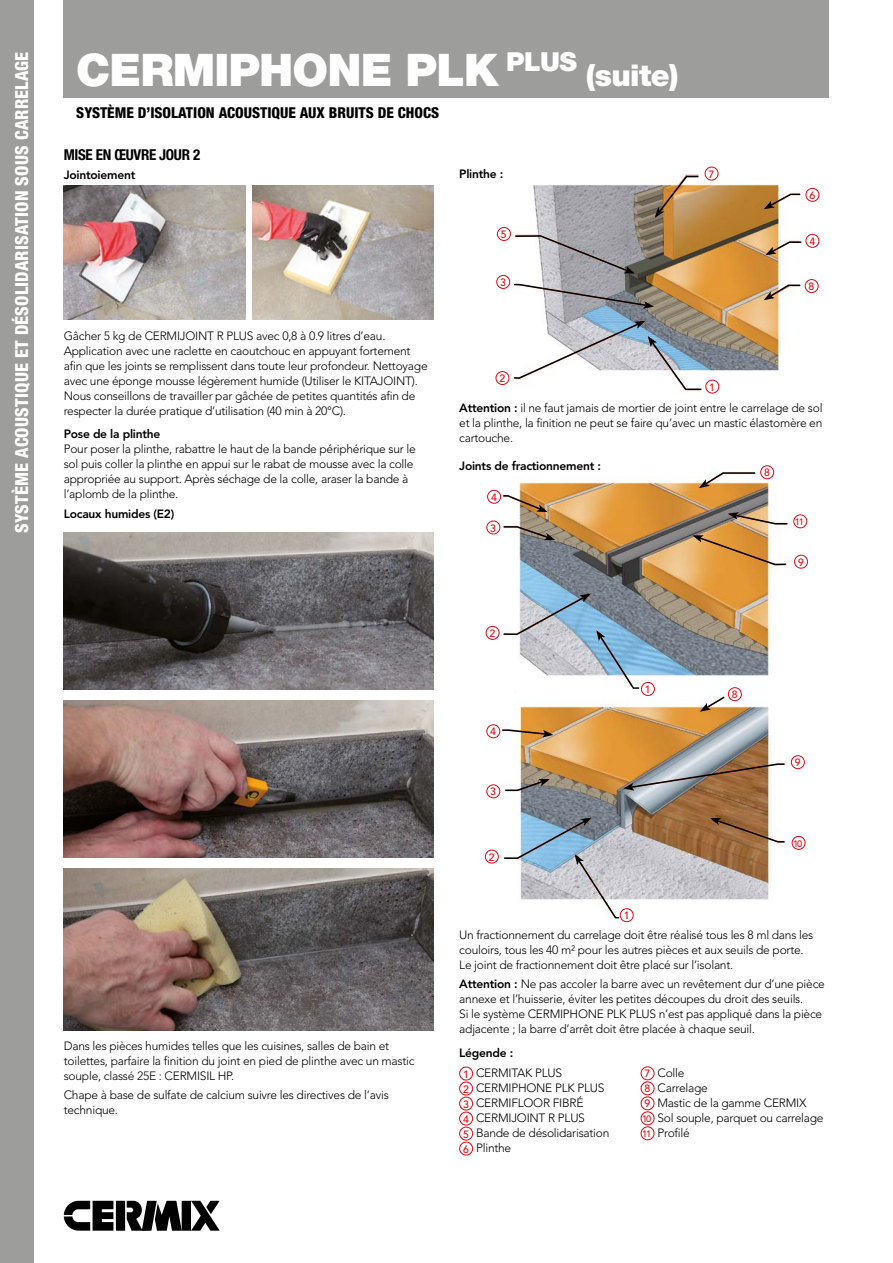
<style>
.page{position:relative;width:893px;height:1263px;background:#fff}
.page>*{position:absolute;margin:0;border:0;box-sizing:border-box;transform-origin:0 0}
.t1{font:900 45px "Helvetica Neue";letter-spacing:-.02em;color:#fff}
.t2{font:900 30px "Helvetica Neue";letter-spacing:-.02em;color:#fff}
.t3{font:800 condensed 18px "Helvetica Neue";letter-spacing:.01em;color:#fff}
.t4{font:800 condensed 15px "Helvetica Neue";color:#000}
.t5{font:700 condensed 15px "Helvetica Neue";letter-spacing:-.02em;color:#000}
.t6{font:300 12px/15px "Avenir";letter-spacing:-.02em;color:#000}
.t7{font:800 12px "Avenir";letter-spacing:-.02em;color:#000}
.t8{font:500 10.5px "Avenir";color:#e30613}
.t9{font:500 9.3px "Avenir";color:#e30613}
.s1{font-weight:800}
.s2{font-weight:500;font-size:10.5px;color:#e30613}
.s3{font-weight:500;font-size:9.3px;color:#e30613}
</style>
<div class="page">
<div style="left:64px;top:0;width:765px;height:98px;background:#9d9d9c"></div>
<div style="left:0;top:0;width:34px;height:1263px;background:#9d9d9c"></div>
<svg style="left:64px;top:1201px;width:156px;height:30px"></svg>
<img style="left:484px;top:466px;width:325px;height:457px">
<div style="left:486px;top:724px;width:14px;height:14px;border:1px solid #e30613;border-radius:50%"></div>
<div style="left:486px;top:784px;width:14px;height:14px;border:1px solid #e30613;border-radius:50%"></div>
<div style="left:620px;top:908px;width:14px;height:14px;border:1px solid #e30613;border-radius:50%"></div>
<div style="left:728px;top:687px;width:14px;height:14px;border:1px solid #e30613;border-radius:50%"></div>
<div style="left:791px;top:755px;width:14px;height:14px;border:1px solid #e30613;border-radius:50%"></div>
<div style="left:485px;top:850px;width:14px;height:13px;border:1px solid #e30613;border-radius:50%"></div>
<div style="left:792px;top:836px;width:13px;height:14px;border:1px solid #e30613;border-radius:50%"></div>
<div style="left:487px;top:490px;width:14px;height:14px;border:1px solid #e30613;border-radius:50%"></div>
<div style="left:486px;top:521px;width:14px;height:13px;border:1px solid #e30613;border-radius:50%"></div>
<div style="left:641px;top:682px;width:14px;height:14px;border:1px solid #e30613;border-radius:50%"></div>
<div style="left:760px;top:465px;width:14px;height:14px;border:1px solid #e30613;border-radius:50%"></div>
<div style="left:794px;top:555px;width:14px;height:13px;border:1px solid #e30613;border-radius:50%"></div>
<div style="left:486px;top:626px;width:13px;height:14px;border:1px solid #e30613;border-radius:50%"></div>
<div style="left:793px;top:514px;width:14px;height:14px;border:1px solid #e30613;border-radius:50%"></div>
<img style="left:495px;top:166px;width:325px;height:226px">
<div style="left:497px;top:227px;width:14px;height:14px;border:1px solid #e30613;border-radius:50%"></div>
<div style="left:805px;top:234px;width:14px;height:14px;border:1px solid #e30613;border-radius:50%"></div>
<div style="left:496px;top:275px;width:14px;height:14px;border:1px solid #e30613;border-radius:50%"></div>
<div style="left:705px;top:380px;width:14px;height:13px;border:1px solid #e30613;border-radius:50%"></div>
<div style="left:805px;top:279px;width:14px;height:14px;border:1px solid #e30613;border-radius:50%"></div>
<div style="left:805px;top:188px;width:14px;height:14px;border:1px solid #e30613;border-radius:50%"></div>
<div style="left:705px;top:167px;width:13px;height:13px;border:1px solid #e30613;border-radius:50%"></div>
<div style="left:496px;top:371px;width:13px;height:14px;border:1px solid #e30613;border-radius:50%"></div>
<img style="left:252px;top:186px;width:182px;height:133px">
<img style="left:64px;top:186px;width:181px;height:133px">
<img style="left:64px;top:532px;width:370px;height:158px">
<img style="left:64px;top:701px;width:370px;height:157px">
<img style="left:64px;top:869px;width:370px;height:161px">
<div style="left:459px;top:1067px;width:14px;height:13px;border:1px solid #e30613;border-radius:50%"></div>
<div style="left:459px;top:1082px;width:14px;height:13px;border:1px solid #e30613;border-radius:50%"></div>
<div style="left:459px;top:1097px;width:14px;height:13px;border:1px solid #e30613;border-radius:50%"></div>
<div style="left:459px;top:1112px;width:14px;height:13px;border:1px solid #e30613;border-radius:50%"></div>
<div style="left:459px;top:1127px;width:14px;height:13px;border:1px solid #e30613;border-radius:50%"></div>
<div style="left:459px;top:1142px;width:14px;height:13px;border:1px solid #e30613;border-radius:50%"></div>
<div style="left:641px;top:1066px;width:13px;height:14px;border:1px solid #e30613;border-radius:50%"></div>
<div style="left:641px;top:1081px;width:13px;height:14px;border:1px solid #e30613;border-radius:50%"></div>
<div style="left:641px;top:1096px;width:13px;height:14px;border:1px solid #e30613;border-radius:50%"></div>
<div style="left:641px;top:1111px;width:13px;height:14px;border:1px solid #e30613;border-radius:50%"></div>
<div style="left:641px;top:1126px;width:13px;height:14px;border:1px solid #e30613;border-radius:50%"></div>
<svg style="left:764px;top:284px;width:38px;height:16px"></svg>
<svg style="left:765px;top:241px;width:38px;height:14px"></svg>
<svg style="left:764px;top:193px;width:38px;height:16px"></svg>
<svg style="left:655px;top:175px;width:45px;height:43px"></svg>
<svg style="left:514px;top:234px;width:121px;height:40px"></svg>
<svg style="left:513px;top:283px;width:141px;height:26px"></svg>
<svg style="left:513px;top:321px;width:190px;height:70px"></svg>
<svg style="left:699px;top:471px;width:57px;height:17px"></svg>
<svg style="left:502px;top:494px;width:45px;height:18px"></svg>
<svg style="left:502px;top:525px;width:53px;height:15px"></svg>
<svg style="left:502px;top:594px;width:139px;height:95px"></svg>
<svg style="left:692px;top:535px;width:95px;height:31px"></svg>
<svg style="left:728px;top:512px;width:61px;height:13px"></svg>
<svg style="left:501px;top:729px;width:52px;height:8px"></svg>
<svg style="left:504px;top:779px;width:46px;height:13px"></svg>
<svg style="left:503px;top:817px;width:117px;height:102px"></svg>
<svg style="left:710px;top:818px;width:76px;height:25px"></svg>
<img style="left:623px;top:763px;width:163px;height:27px">
<svg style="left:700px;top:695px;width:26px;height:17px"></svg>
<h3 class="t3" style="left:11px;top:533px;width:482px;rotate:-90deg">SYSTÈME ACOUSTIQUE ET DÉSOLIDARISATION SOUS CARRELAGE</h3>
<h1 class="t1" style="left:76px;top:44px;width:502px">CERMIPHONE PLK <sup>PLUS</sup></h1>
<p class="t4" style="left:76px;top:103px;width:364px">SYSTÈME D’ISOLATION ACOUSTIQUE AUX BRUITS DE CHOCS</p>
<h2 class="t2" style="left:586px;top:58px;width:94px">(suite)</h2>
<p class="t5" style="left:64px;top:145px;width:138px">MISE EN ŒUVRE JOUR 2</p>
<p class="t7" style="left:64px;top:168px;width:73px">Jointoiement</p>
<p class="t7" style="left:459px;top:167px;width:46px">Plinthe :</p>
<p class="t8" style="left:501px;top:228px;width:7px">5</p>
<p class="t8" style="left:500px;top:276px;width:7px">3</p>
<p class="t8" style="left:708px;top:168px;width:7px">7</p>
<p class="t8" style="left:809px;top:189px;width:7px">6</p>
<p class="t8" style="left:809px;top:235px;width:7px">4</p>
<p class="t8" style="left:809px;top:280px;width:7px">8</p>
<p class="t6" style="left:64px;top:328px;width:365px">Gâcher 5 kg de CERMIJOINT R PLUS avec 0,8 à 0.9 litres d’eau.<br>Application avec une raclette en caoutchouc en appuyant fortement afin que les joints se remplissent dans toute leur profondeur. Nettoyage avec une éponge mousse légèrement humide (Utiliser le KITAJOINT).<br>Nous conseillons de travailler par gâchée de petites quantités afin de respecter la durée pratique d’utilisation (40 min à 20°C).</p>
<p class="t7" style="left:64px;top:427px;width:98px">Pose de la plinthe</p>
<p class="t6" style="left:64px;top:442px;width:354px">Pour poser la plinthe, rabattre le haut de la bande périphérique sur le sol puis coller la plinthe en appui sur le rabat de mousse avec la colle appropriée au support. Après séchage de la colle, araser la bande à l’aplomb de la plinthe.</p>
<p class="t7" style="left:64px;top:506px;width:112px">Locaux humides (E2)</p>
<p class="t6" style="left:64px;top:1038px;width:352px">Dans les pièces humides telles que les cuisines, salles de bain et toilettes, parfaire la finition du joint en pied de plinthe avec un mastic souple, classé 25E : CERMISIL HP.</p>
<p class="t6" style="left:64px;top:1088px;width:326px">Chape à base de sulfate de calcium suivre les directives de l’avis technique.</p>
<p class="t8" style="left:499px;top:372px;width:7px">2</p>
<p class="t8" style="left:709px;top:381px;width:7px">1</p>
<p class="t6" style="left:459px;top:400px;width:365px;text-align:justify"><span class="s1">Attention :</span> il ne faut jamais de mortier de joint entre le carrelage de sol et la plinthe, la finition ne peut se faire qu’avec un mastic élastomère en cartouche.</p>
<p class="t7" style="left:459px;top:458px;width:143px">Joints de fractionnement :</p>
<p class="t8" style="left:764px;top:467px;width:7px">8</p>
<p class="t8" style="left:491px;top:491px;width:7px">4</p>
<p class="t8" style="left:490px;top:522px;width:7px">3</p>
<p class="t8" style="left:490px;top:627px;width:7px">2</p>
<p class="t8" style="left:490px;top:726px;width:7px">4</p>
<p class="t8" style="left:490px;top:786px;width:7px">3</p>
<p class="t8" style="left:489px;top:851px;width:7px">2</p>
<p class="t8" style="left:645px;top:683px;width:7px">1</p>
<p class="t8" style="left:624px;top:909px;width:7px">1</p>
<p class="t8" style="left:732px;top:688px;width:7px">8</p>
<p class="t9" style="left:795px;top:517px;width:10px">11</p>
<p class="t8" style="left:798px;top:556px;width:7px">9</p>
<p class="t8" style="left:795px;top:756px;width:7px">9</p>
<p class="t9" style="left:793px;top:838px;width:10px">10</p>
<p class="t6" style="left:459px;top:927px;width:356px">Un fractionnement du carrelage doit être réalisé tous les 8 ml dans les couloirs, tous les 40 m² pour les autres pièces et aux seuils de porte.<br>Le joint de fractionnement doit être placé sur l’isolant.</p>
<p class="t6" style="left:459px;top:977px;width:367px"><span class="s1">Attention :</span> Ne pas accoler la barre avec un revêtement dur d’une pièce annexe et l’huisserie, éviter les petites découpes du droit des seuils.<br>Si le système CERMIPHONE PLK PLUS n’est pas appliqué dans la pièce adjacente ; la barre d’arrêt doit être placée à chaque seuil.</p>
<p class="t6" style="left:463px;top:1042px;width:101px;line-height:20.5px;text-indent:-4px"><span class="s1">Légende :<br></span><span class="s2">1</span> CERMITAK PLUS</p>
<p class="t6" style="left:463px;top:1081px;width:148px"><span class="s2">2</span> CERMIPHONE PLK PLUS<br><span class="s2">3</span> CERMIFLOOR FIBRÉ<br><span class="s2">4</span> CERMIJOINT R PLUS<br><span class="s2">5</span> Bande de désolidarisation<br><span class="s2">6</span> Plinthe</p>
<p class="t6" style="left:642px;top:1065px;width:183px"><span class="s2">7</span> Colle<br><span class="s2">8</span> Carrelage<br><span class="s2">9</span> Mastic de la gamme CERMIX<br><span class="s3">10</span> Sol souple, parquet ou carrelage<br><span class="s3">11</span> Profilé</p>
</div>
